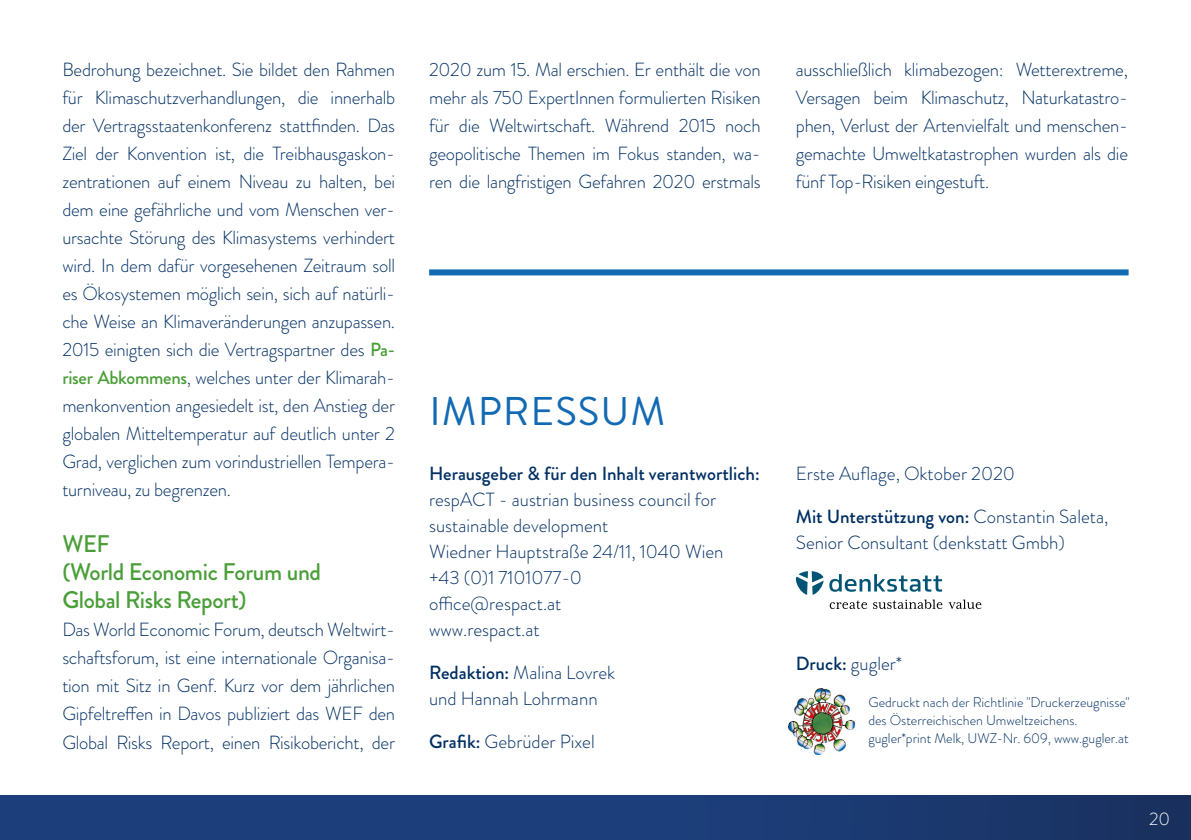
<style>
.page{position:relative;width:1191px;height:840px;background:#fff}
.page>*{position:absolute;margin:0;border:0;box-sizing:border-box;transform-origin:0 0}
.h1-orange{font:40px "Brandon Grotesque";letter-spacing:.025em;color:#126ab4}
.p-info{font:500 24px "Brandon Grotesque";letter-spacing:-.015em;color:#4a9e38}
.p-info-2{font:300 19px/28px "Brandon Grotesque";letter-spacing:-.01em;color:#002f63;text-align:justify}
.t1{font:300 18px "Brandon Grotesque";color:#fff}
.p-info-3{font:300 14px/18px "Brandon Grotesque";color:#002f63}
.s1{font-weight:500;color:#4a9e38}
.s2{font-weight:500}
</style>
<div class="page">
<div style="left:0;top:795px;width:1191px;height:44px;background:linear-gradient(to right,#1d4181,#1a3568)"></div>
<div style="left:429px;top:269px;width:699px;height:6px;background:#126ab4"></div>
<svg style="left:796px;top:571px;width:27px;height:23px"></svg>
<svg style="left:829px;top:574px;width:113px;height:17px"></svg>
<svg style="left:829px;top:600px;width:38px;height:8px"></svg>
<svg style="left:873px;top:599px;width:69px;height:9px"></svg>
<svg style="left:948px;top:599px;width:33px;height:9px"></svg>
<img style="left:789px;top:688px;width:67px;height:65px">
<p class="p-info-2" style="left:62px;top:55px;width:334px">Bedrohung bezeichnet. Sie bildet den Rahmen für Klimaschutzverhandlungen, die innerhalb der Vertragsstaatenkonferenz stattfinden. Das Ziel der Konvention ist, die Treibhausgaskon&shy;zentrationen auf einem Niveau zu halten, bei dem eine gefährliche und vom Menschen ver&shy;ursachte Störung des Klimasystems verhindert wird. In dem dafür vorgesehenen Zeitraum soll es Ökosystemen möglich sein, sich auf natürli&shy;che Weise an Klimaveränderungen anzupassen.<br>2015 einigten sich die Vertragspartner des <span class="s1">Pa&shy;riser Abkommens</span>, welches unter der Klimarah&shy;menkonvention angesiedelt ist, den Anstieg der globalen Mitteltemperatur auf deutlich unter 2<br>Grad, verglichen zum vorindustriellen Tempera&shy;turniveau, zu begrenzen.</p>
<p class="p-info" style="left:62px;top:527px;width:49px">WEF</p>
<p class="p-info" style="left:62px;top:555px;width:260px">(World Economic Forum und</p>
<p class="p-info" style="left:62px;top:583px;width:186px">Global Risks Report)</p>
<p class="p-info-2" style="left:62px;top:615px;width:334px">Das World Economic Forum, deutsch Weltwirt&shy;schaftsforum, ist eine internationale Organisa&shy;tion mit Sitz in Genf. Kurz vor dem jährlichen Gipfeltreffen in Davos publiziert das WEF den Global Risks Report, einen Risikobericht, der</p>
<p class="p-info-2" style="left:429px;top:55px;width:333px">2020 zum 15. Mal erschien. Er enthält die von mehr als 750 ExpertInnen formulierten Risiken für die Weltwirtschaft. Während 2015 noch geopolitische Themen im Fokus standen, wa&shy;ren die langfristigen Gefahren 2020 erstmals</p>
<h1 class="h1-orange" style="left:429px;top:383px;width:237px">IMPRESSUM</h1>
<p class="p-info-2" style="left:429px;top:460px;width:332px;line-height:26px;text-align:left"><span class="s2">Herausgeber &amp; für den Inhalt verantwortlich: </span>respACT - austrian business council for sustainable development<br>Wiedner Hauptstraße 24/11, 1040 Wien<br>+43 (0)1 7101077-0<br>office@respact.at<br>www.respact.at</p>
<p class="p-info-2" style="left:429px;top:659px;width:188px;line-height:26px"><span class="s2">Redaktion:</span> Malina Lovrek und Hannah Lohrmann</p>
<p class="p-info-2" style="left:429px;top:727px;width:167px"><span class="s2">Grafik:</span> Gebrüder Pixel</p>
<p class="p-info-2" style="left:796px;top:56px;width:334px">ausschließlich klimabezogen: Wetterextreme, Versagen beim Klimaschutz, Naturkatastro&shy;phen, Verlust der Artenvielfalt und menschen&shy;gemachte Umweltkatastrophen wurden als die fünf Top-Risiken eingestuft.</p>
<p class="p-info-2" style="left:796px;top:459px;width:221px">Erste Auflage, Oktober 2020</p>
<p class="p-info-2" style="left:796px;top:503px;width:314px;line-height:26px"><span class="s2">Mit Unterstützung von:</span> Constantin Saleta,<br>Senior Consultant (denkstatt Gmbh)</p>
<p class="p-info-2" style="left:796px;top:649px;width:108px"><span class="s2">Druck:</span> gugler*</p>
<p class="p-info-3" style="left:868px;top:693px;width:263px">Gedruckt nach der Richtlinie "Druckerzeugnisse" des Österreichischen Umweltzeichens. gugler*print Melk, UWZ-Nr. 609, www.gugler.at</p>
<p class="t1" style="left:1149px;top:806px;width:23px">20</p>
</div>
